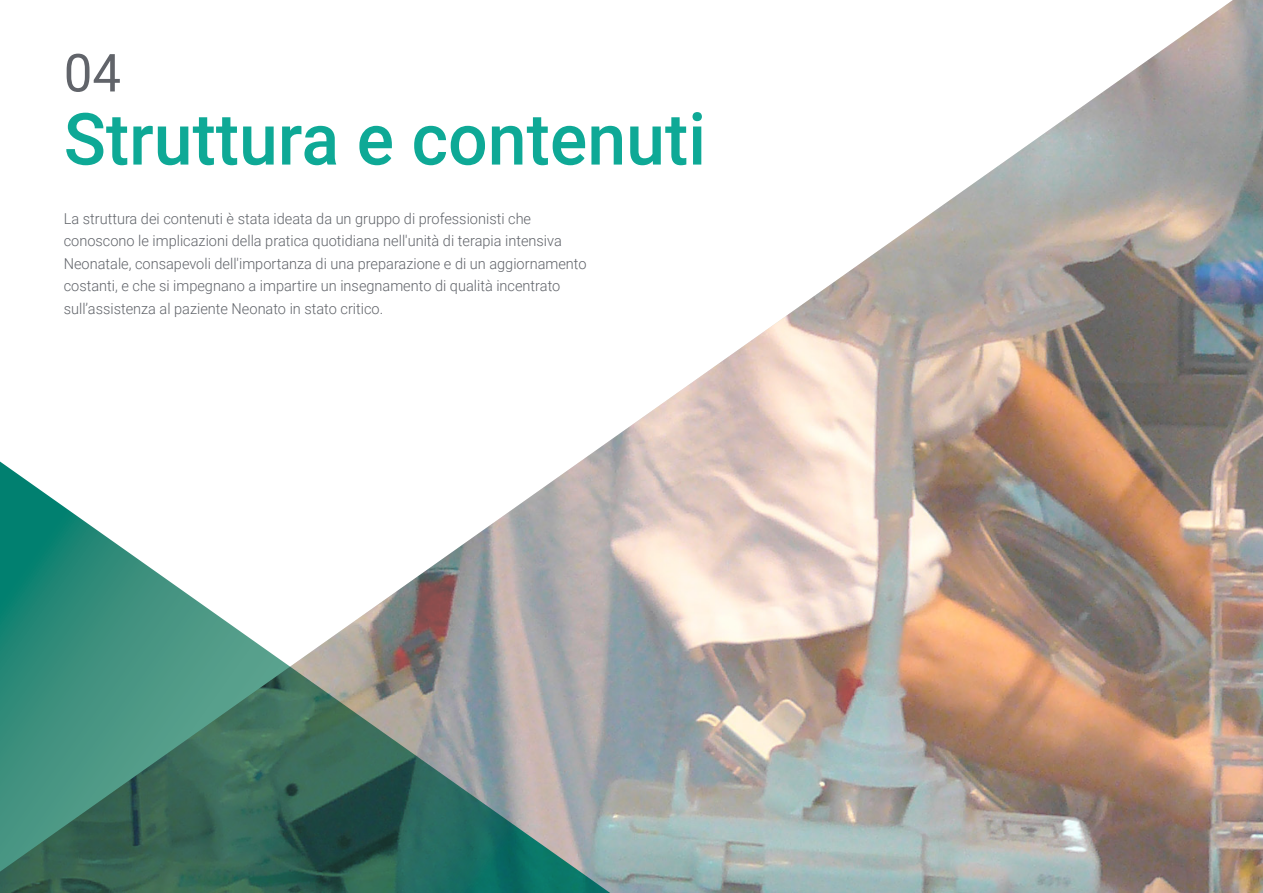
<style>
.page{position:relative;width:1263px;height:893px;background:#fff}
.page>*{position:absolute;margin:0;border:0;box-sizing:border-box;transform-origin:0 0}
.t1{font:500 72px "Roboto";color:#0ea996}
.t2{font:52.5px "Roboto";color:#61646a}
.t3{font:300 15px/22.5px "Roboto";color:#61646a}
</style>
<div class="page">
<img style="left:602px;top:0;width:661px;height:893px">
<svg style="left:0;top:446px;width:640px;height:447px"></svg>
<h2 class="t2" style="left:64px;top:36px;width:59px">04</h2>
<h1 class="t1" style="left:64px;top:89px;width:644px">Struttura e contenuti</h1>
<p class="t3" style="left:64px;top:207px;width:524px">La struttura dei contenuti è stata ideata da un gruppo di professionisti che conoscono le implicazioni della pratica quotidiana nell'unità di terapia intensiva Neonatale, consapevoli dell'importanza di una preparazione e di un aggiornamento costanti, e che si impegnano a impartire un insegnamento di qualità incentrato sull’assistenza al paziente Neonato in stato critico.</p>
</div>
